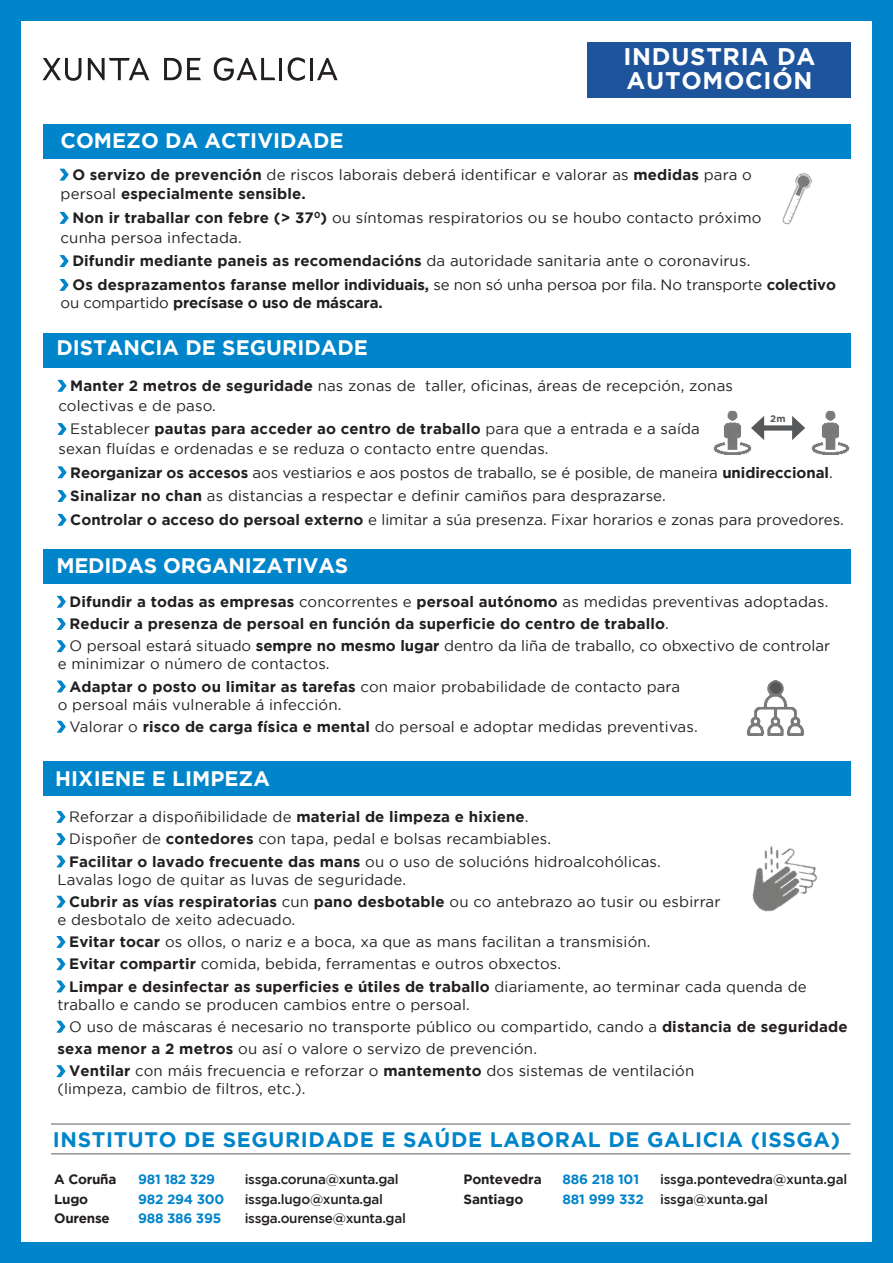
<style>
.page{position:relative;width:893px;height:1263px;background:#fff}
.page>*{position:absolute;margin:0;border:0;box-sizing:border-box;transform-origin:0 0}
.t1{font:700 24px/24px "Gotham";letter-spacing:.03em;color:#fff}
.t2{font:700 21px "Gotham";color:#fff}
.t3{font:700 21px "Gotham";letter-spacing:.03em;color:#0084ca}
.t4{font:15px/22.2px "Gotham";letter-spacing:.01em;color:#231f20}
.t5{font:700 15px/22.2px "Gotham";letter-spacing:.01em;color:#231f20}
.t6{font:700 15px "Gotham";letter-spacing:-.01em;color:#231f20}
.t7{font:500 13.5px "Gotham";letter-spacing:-.02em;color:#231f20}
.t8{font:700 13.5px "Gotham";letter-spacing:-.01em;color:#231f20}
.t9{font:700 13.5px "Gotham";letter-spacing:-.02em;color:#0084ca}
.t10{font:700 9.6px "Gotham";color:#57585a}
.s1{font-weight:700}
.s2{font-weight:400}
.s3{font-weight:700;color:#0084ca}
</style>
<div class="page">
<div style="left:0;top:0;width:893px;height:1263px;border:21px solid #0084ca"></div>
<svg style="left:164px;top:58px;width:37px;height:22px"></svg>
<svg style="left:214px;top:57px;width:61px;height:24px"></svg>
<hr style="left:279px;top:58px;width:3px;height:22px;background:#231f20">
<svg style="left:288px;top:57px;width:17px;height:24px"></svg>
<hr style="left:310px;top:58px;width:3px;height:22px;background:#231f20">
<svg style="left:317px;top:58px;width:21px;height:22px"></svg>
<svg style="left:43px;top:58px;width:38px;height:23px"></svg>
<svg style="left:88px;top:58px;width:61px;height:22px"></svg>
<hr style="left:51px;top:1153px;width:799px;height:1px;background:#57585a">
<hr style="left:51px;top:1123px;width:799px;height:2px;background:#57585a">
<div style="left:43px;top:761px;width:807px;height:34px;background:#0084ca"></div>
<img style="left:752px;top:845px;width:66px;height:67px">
<div style="left:43px;top:125px;width:807px;height:34px;background:#0084ca"></div>
<img style="left:782px;top:173px;width:30px;height:52px">
<div style="left:43px;top:549px;width:807px;height:34px;background:#0084ca"></div>
<img style="left:748px;top:680px;width:55px;height:55px">
<div style="left:770px;top:682px;width:12px;height:12px;background:#57585a;border-radius:50%"></div>
<div style="left:43px;top:334px;width:807px;height:34px;background:#0084ca"></div>
<img style="left:713px;top:410px;width:39px;height:44px">
<img style="left:811px;top:410px;width:39px;height:44px">
<div style="left:759px;top:425px;width:38px;height:6px;background:#57585a"></div>
<svg style="left:792px;top:416px;width:13px;height:24px"></svg>
<svg style="left:751px;top:416px;width:13px;height:24px"></svg>
<div style="left:587px;top:43px;width:263px;height:55px;background:#1e549c"></div>
<svg style="left:56px;top:811px;width:10px;height:12px"></svg>
<svg style="left:56px;top:833px;width:10px;height:13px"></svg>
<svg style="left:56px;top:855px;width:10px;height:13px"></svg>
<svg style="left:56px;top:895px;width:10px;height:13px"></svg>
<svg style="left:56px;top:936px;width:10px;height:12px"></svg>
<svg style="left:56px;top:958px;width:10px;height:13px"></svg>
<svg style="left:56px;top:980px;width:10px;height:13px"></svg>
<svg style="left:56px;top:1020px;width:10px;height:13px"></svg>
<svg style="left:56px;top:1065px;width:10px;height:13px"></svg>
<svg style="left:59px;top:168px;width:10px;height:13px"></svg>
<svg style="left:59px;top:211px;width:10px;height:13px"></svg>
<svg style="left:59px;top:255px;width:10px;height:13px"></svg>
<svg style="left:59px;top:278px;width:10px;height:13px"></svg>
<svg style="left:56px;top:595px;width:10px;height:13px"></svg>
<svg style="left:56px;top:618px;width:10px;height:12px"></svg>
<svg style="left:56px;top:640px;width:10px;height:13px"></svg>
<svg style="left:56px;top:680px;width:10px;height:13px"></svg>
<svg style="left:56px;top:720px;width:10px;height:13px"></svg>
<svg style="left:57px;top:379px;width:10px;height:13px"></svg>
<svg style="left:57px;top:423px;width:10px;height:12px"></svg>
<svg style="left:57px;top:466px;width:10px;height:13px"></svg>
<svg style="left:57px;top:490px;width:10px;height:12px"></svg>
<svg style="left:57px;top:513px;width:10px;height:13px"></svg>
<h1 class="t1" style="left:623px;top:44px;width:194px">INDUSTRIA DA<br>AUTOMOCIÓN</h1>
<h2 class="t2" style="left:61px;top:128px;width:285px">COMEZO DA ACTIVIDADE</h2>
<p class="t4" style="left:61px;top:165px;width:693px;line-height:19.5px;text-indent:12px"><span class="s1">O servizo de prevención</span> de riscos laborais deberá identificar e valorar as <span class="s1">medidas</span> para o persoal <span class="s1">especialmente sensible.</span></p>
<p class="t4" style="left:61px;top:208px;width:702px;line-height:19.5px;text-indent:12px"><span class="s1">Non ir traballar con febre (&gt; 37</span><sup>0</sup><span class="s1">)</span> ou síntomas respiratorios ou se houbo contacto próximo cunha persoa infectada.</p>
<p class="t5" style="left:72px;top:249px;width:765px;line-height:23.7px">Difundir mediante paneis as recomendacións <span class="s2">da autoridade sanitaria ante o coronavirus.<br></span>Os desprazamentos faranse mellor individuais, <span class="s2">se non só unha persoa por fila. No transporte</span> colectivo</p>
<p class="t6" style="left:61px;top:294px;width:324px"><span class="s2">ou compartido</span> precísase o uso de máscara.</p>
<h2 class="t2" style="left:56px;top:336px;width:313px">DISTANCIA DE SEGURIDADE</h2>
<p class="t4" style="left:58px;top:376px;width:676px;line-height:19.5px;text-indent:12px"><span class="s1">Manter 2 metros de seguridade</span> nas zonas de taller, oficinas, áreas de recepción, zonas colectivas e de paso.</p>
<p class="t4" style="left:58px;top:419px;width:643px;line-height:19.5px;text-indent:12px">Establecer <span class="s1">pautas para acceder ao centro de traballo</span> para que a entrada e a saída sexan fluídas e ordenadas e se reduza o contacto entre quendas.</p>
<p class="t4" style="left:70px;top:460px;width:775px;line-height:23.7px"><span class="s1">Reorganizar os accesos</span> aos vestiarios e aos postos de traballo, se é posible, de maneira <span class="s1">unidireccional</span>.<br><span class="s1">Sinalizar no chan</span> as distancias a respectar e definir camiños para desprazarse.<br><span class="s1">Controlar o acceso do persoal externo</span> e limitar a súa presenza. Fixar horarios e zonas para provedores.</p>
<p class="t10" style="left:770px;top:413px;width:17px">2m</p>
<h2 class="t2" style="left:56px;top:554px;width:293px">MEDIDAS ORGANIZATIVAS</h2>
<p class="t5" style="left:70px;top:590px;width:762px">Difundir a todas as empresas <span class="s2">concorrentes e</span> persoal autónomo <span class="s2">as medidas preventivas adoptadas.<br></span>Reducir a presenza de persoal en función da superficie do centro de traballo<span class="s2">.<br>O persoal estará situado</span> sempre no mesmo lugar <span class="s2">dentro da liña de traballo, co obxectivo de controlar</span></p>
<p class="t4" style="left:70px;top:653px;width:612px;text-indent:-12px">e minimizar o número de contactos.<br><span class="s1">Adaptar o posto ou limitar as tarefas</span> con maior probabilidade de contacto para</p>
<p class="t4" style="left:70px;top:693px;width:630px;text-indent:-12px">o persoal máis vulnerable á infección.<br>Valorar o <span class="s1">risco de carga física e mental</span> do persoal e adoptar medidas preventivas.</p>
<h2 class="t2" style="left:55px;top:766px;width:216px">HIXIENE E LIMPEZA</h2>
<p class="t4" style="left:69px;top:805px;width:593px">Reforzar a dispoñibilidade de <span class="s1">material de limpeza e hixiene</span>.<br>Dispoñer de <span class="s1">contedores</span> con tapa, pedal e bolsas recambiables.<br><span class="s1">Facilitar o lavado frecuente das mans</span> ou o uso de solucións hidroalcohólicas.</p>
<p class="t4" style="left:69px;top:868px;width:653px;text-indent:-12px">Lavalas logo de quitar as luvas de seguridade.<br><span class="s1">Cubrir as vías respiratorias</span> cun <span class="s1">pano desbotable</span> ou co antebrazo ao tusir ou esbirrar</p>
<p class="t4" style="left:69px;top:908px;width:739px;text-indent:-12px">e desbotalo de xeito adecuado.<br><span class="s1">Evitar tocar</span> os ollos, o nariz e a boca, xa que as mans facilitan a transmisión.<br><span class="s1">Evitar compartir</span> comida, bebida, ferramentas e outros obxectos.<br><span class="s1">Limpar e desinfectar as superficies e útiles de traballo</span> diariamente, ao terminar cada quenda de</p>
<p class="t4" style="left:57px;top:993px;width:414px">traballo e cando se producen cambios entre o persoal.</p>
<p class="t4" style="left:69px;top:1015px;width:780px">O uso de máscaras é necesario no transporte público ou compartido, cando a <span class="s1">distancia de seguridade</span></p>
<p class="t4" style="left:57px;top:1037px;width:481px"><span class="s1">sexa menor a 2 metros</span> ou así o valore o servizo de prevención.</p>
<p class="t4" style="left:69px;top:1060px;width:626px"><span class="s1">Ventilar</span> con máis frecuencia e reforzar o <span class="s1">mantemento</span> dos sistemas de ventilación</p>
<p class="t4" style="left:57px;top:1078px;width:250px">(limpeza, cambio de filtros, etc.).</p>
<h2 class="t3" style="left:53px;top:1127px;width:789px">INSTITUTO DE SEGURIDADE E SAÚDE LABORAL DE GALICIA (ISSGA)</h2>
<p class="t8" style="left:54px;top:1172px;width:64px">A Coruña</p>
<p class="t9" style="left:138px;top:1172px;width:78px">981 182 329</p>
<p class="t7" style="left:245px;top:1172px;width:156px">issga.coruna@xunta.gal</p>
<p class="t8" style="left:54px;top:1191px;width:36px">Lugo</p>
<p class="t9" style="left:138px;top:1191px;width:87px">982 294 300</p>
<p class="t7" style="left:245px;top:1191px;width:140px">issga.lugo@xunta.gal</p>
<p class="t8" style="left:54px;top:1210px;width:57px">Ourense</p>
<p class="t9" style="left:138px;top:1210px;width:84px">988 386 395</p>
<p class="t7" style="left:245px;top:1210px;width:163px">issga.ourense@xunta.gal</p>
<p class="t8" style="left:463px;top:1172px;width:80px">Pontevedra</p>
<p class="t9" style="left:562px;top:1172px;width:78px">886 218 101</p>
<p class="t7" style="left:660px;top:1172px;width:189px">issga.pontevedra@xunta.gal</p>
<p class="t8" style="left:463px;top:1191px;width:61px">Santiago</p>
<p class="t7" style="left:562px;top:1191px;width:207px"><span class="s3">881 999 332</span> issga@xunta.gal</p>
</div>
